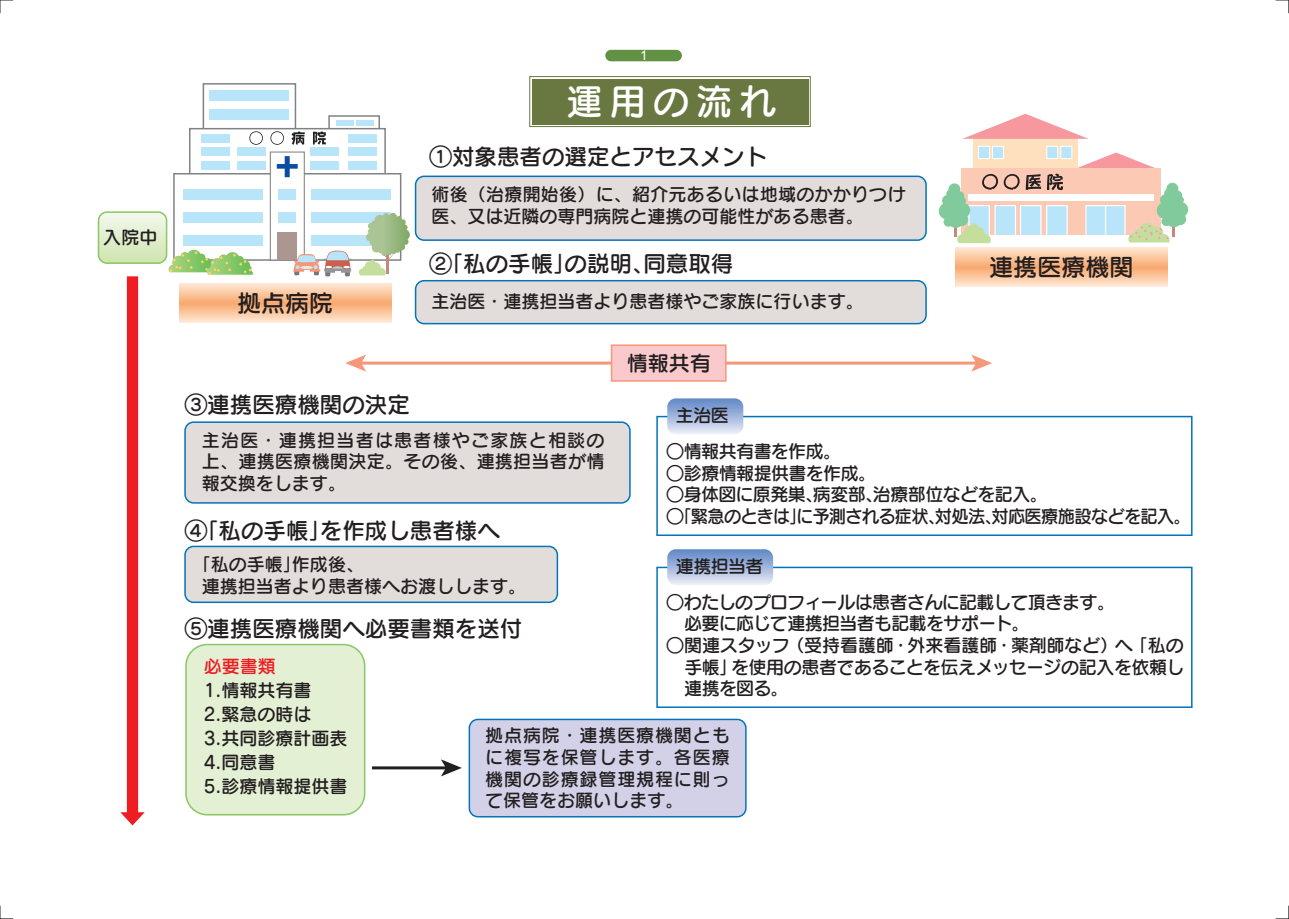
<style>
.page{position:relative;width:1289px;height:919px;background:#fff}
.page>*{position:absolute;margin:0;border:0;box-sizing:border-box;transform-origin:0 0}
.t1{font:36px "Seurat CID DB";letter-spacing:.2em;color:#fff}
.t2{font:24px "Seurat CID DB";color:#231f20}
.t3{font:22.5px "Seurat CID DB";color:#231f20}
.t4{font:21px "Seurat CID DB";color:#231f20}
.t5{font:18px/21.6px "Seurat CID DB";color:#231f20}
.t6{font:18px/21.6px "Seurat CID DB";letter-spacing:-.04em;color:#231f20}
.t7{font:18px "Seurat CID DB";letter-spacing:-.03em;color:#231f20}
.t8{font:18px "Seurat CID DB";color:#ee1d23}
.t9{font:13.5px "Arial";color:#fff}
</style>
<div class="page">
<div style="left:203px;top:83px;width:93px;height:52px;background:#fff;border:2px solid #808285"></div>
<div style="left:328px;top:115px;width:52px;height:21px;background:#fff;border:2px solid #808285"></div>
<div style="left:189px;top:128px;width:197px;height:52px;background:#fff;border:2px solid #808285"></div>
<div style="left:173px;top:173px;width:228px;height:88px;background:#fff;border:2px solid #808285"></div>
<div style="left:270px;top:151px;width:35px;height:109px;background:#fff;border:1px solid #808285"></div>
<div style="left:311px;top:189px;width:80px;height:10px;background:#b9e5fa"></div>
<div style="left:278px;top:189px;width:18px;height:10px;background:#b9e5fa"></div>
<div style="left:336px;top:120px;width:17px;height:5px;background:#b9e5fa"></div>
<div style="left:356px;top:120px;width:18px;height:5px;background:#b9e5fa"></div>
<div style="left:201px;top:134px;width:28px;height:9px;background:#b9e5fa"></div>
<div style="left:201px;top:147px;width:28px;height:9px;background:#b9e5fa"></div>
<div style="left:201px;top:161px;width:28px;height:8px;background:#b9e5fa"></div>
<div style="left:237px;top:147px;width:29px;height:9px;background:#b9e5fa"></div>
<div style="left:237px;top:161px;width:29px;height:8px;background:#b9e5fa"></div>
<div style="left:310px;top:147px;width:29px;height:9px;background:#b9e5fa"></div>
<div style="left:310px;top:161px;width:29px;height:8px;background:#b9e5fa"></div>
<div style="left:348px;top:134px;width:29px;height:9px;background:#b9e5fa"></div>
<div style="left:348px;top:147px;width:29px;height:9px;background:#b9e5fa"></div>
<div style="left:348px;top:161px;width:29px;height:8px;background:#b9e5fa"></div>
<div style="left:278px;top:212px;width:18px;height:10px;background:#b9e5fa"></div>
<div style="left:311px;top:212px;width:80px;height:10px;background:#b9e5fa"></div>
<div style="left:311px;top:235px;width:80px;height:10px;background:#b9e5fa"></div>
<div style="left:183px;top:189px;width:79px;height:10px;background:#b9e5fa"></div>
<div style="left:209px;top:91px;width:80px;height:10px;background:#b9e5fa"></div>
<div style="left:209px;top:109px;width:80px;height:10px;background:#b9e5fa"></div>
<div style="left:183px;top:212px;width:79px;height:10px;background:#b9e5fa"></div>
<div style="left:183px;top:235px;width:79px;height:10px;background:#b9e5fa"></div>
<div style="left:278px;top:232px;width:19px;height:28px;background:#ac9690"></div>
<svg style="left:277px;top:156px;width:21px;height:21px"></svg>
<svg style="left:249px;top:131px;width:14px;height:14px"></svg>
<svg style="left:270px;top:131px;width:14px;height:14px"></svg>
<svg style="left:291px;top:132px;width:14px;height:13px"></svg>
<svg style="left:313px;top:132px;width:13px;height:13px"></svg>
<svg style="left:359px;top:213px;width:51px;height:62px"></svg>
<svg style="left:1077px;top:152px;width:83px;height:17px"></svg>
<div style="left:973px;top:137px;width:104px;height:66px;background:#fee0bf"></div>
<div style="left:1060px;top:146px;width:12px;height:13px;background:#b9e5fa;border:1px solid #fff"></div>
<div style="left:1046px;top:146px;width:12px;height:13px;background:#b9e5fa;border:1px solid #fff"></div>
<div style="left:992px;top:146px;width:11px;height:13px;background:#b9e5fa;border:1px solid #fff"></div>
<div style="left:978px;top:146px;width:11px;height:13px;background:#b9e5fa;border:1px solid #fff"></div>
<svg style="left:963px;top:114px;width:125px;height:25px"></svg>
<div style="left:961px;top:169px;width:199px;height:66px;background:#fcc9b4"></div>
<div style="left:968px;top:194px;width:186px;height:7px;background:#fff"></div>
<div style="left:1019px;top:205px;width:22px;height:30px;background:#b9e5fa;border:1px solid #fff"></div>
<div style="left:1046px;top:205px;width:21px;height:30px;background:#b9e5fa;border:1px solid #fff"></div>
<div style="left:1085px;top:205px;width:40px;height:30px;background:#b9e5fa;border:1px solid #fff"></div>
<hr style="left:1104px;top:205px;width:2px;height:30px;background:#fff">
<svg style="left:1025px;top:173px;width:38px;height:17px"></svg>
<svg style="left:1128px;top:183px;width:60px;height:59px"></svg>
<svg style="left:938px;top:174px;width:81px;height:69px"></svg>
<div style="left:294px;top:266px;width:5px;height:9px;background:#76787b"></div>
<div style="left:314px;top:266px;width:5px;height:9px;background:#76787b"></div>
<hr style="left:293px;top:269px;width:27px;height:3px;background:#f6977a">
<div style="left:325px;top:267px;width:5px;height:9px;background:#76787b"></div>
<div style="left:345px;top:267px;width:5px;height:9px;background:#76787b"></div>
<svg style="left:294px;top:251px;width:57px;height:22px"></svg>
<hr style="left:360px;top:361px;width:617px;height:3px;background:#f6977a">
<svg style="left:971px;top:354px;width:21px;height:17px"></svg>
<svg style="left:345px;top:354px;width:21px;height:17px"></svg>
<hr style="left:372px;top:766px;width:75px;height:3px;background:#231f20">
<svg style="left:441px;top:759px;width:21px;height:17px"></svg>
<div style="left:529px;top:76px;width:281px;height:51px;border:1px solid #687840"></div>
<div style="left:532px;top:79px;width:276px;height:45px;background:#687840"></div>
<div style="left:415px;top:176px;width:511px;height:64px;background:#e2ddda;border-radius:9px"></div>
<div style="left:415px;top:175px;width:511px;height:66px;border:2px solid #0174bc;border-radius:9px"></div>
<div style="left:185px;top:422px;width:445px;height:81px;background:#e2ddda;border-radius:9px"></div>
<div style="left:184px;top:421px;width:446px;height:82px;border:2px solid #0174bc;border-radius:9px"></div>
<div style="left:185px;top:546px;width:372px;height:56px;background:#e2ddda;border-radius:9px"></div>
<div style="left:184px;top:545px;width:374px;height:58px;border:2px solid #0174bc;border-radius:9px"></div>
<div style="left:415px;top:281px;width:511px;height:42px;background:#e2ddda;border-radius:9px"></div>
<div style="left:415px;top:280px;width:511px;height:44px;border:2px solid #0174bc;border-radius:9px"></div>
<svg style="left:253px;top:303px;width:138px;height:19px;background:#fbc7a0"></svg>
<svg style="left:253px;top:284px;width:138px;height:19px;background:#fbc7a1"></svg>
<svg style="left:955px;top:267px;width:212px;height:19px;background:#fbc7a0"></svg>
<svg style="left:955px;top:248px;width:212px;height:19px;background:#fbc8a1"></svg>
<div style="left:611px;top:344px;width:115px;height:37px;background:#f9c9cc;border:2px solid #f6977a"></div>
<div style="left:656px;top:416px;width:536px;height:120px;border:2px solid #0174bc"></div>
<div style="left:656px;top:566px;width:536px;height:142px;border:2px solid #0174bc"></div>
<div style="left:186px;top:644px;width:178px;height:170px;background:#e4f0d4;border-radius:21px"></div>
<div style="left:185px;top:643px;width:180px;height:172px;border:2px solid #87c765;border-radius:21px"></div>
<div style="left:469px;top:719px;width:277px;height:97px;background:#d3d1e8;border-radius:9px"></div>
<div style="left:468px;top:718px;width:278px;height:99px;border:2px solid #0174bc;border-radius:9px"></div>
<svg style="left:98px;top:212px;width:155px;height:613px"></svg>
<div style="left:605px;top:50px;width:77px;height:11px;background:#619143;border-radius:6px"></div>
<svg style="left:667px;top:398px;width:76px;height:36px;background:#a6bade"></svg>
<svg style="left:667px;top:549px;width:106px;height:36px;background:#a5bade"></svg>
<svg style="left:0;top:905px;width:13px;height:14px"></svg>
<svg style="left:0;top:0;width:13px;height:13px"></svg>
<svg style="left:1275px;top:0;width:14px;height:13px"></svg>
<svg style="left:1275px;top:905px;width:14px;height:14px"></svg>
<p class="t5" style="left:103px;top:225px;width:55px">入院中</p>
<p class="t9" style="left:640px;top:47px;width:9px">1</p>
<h1 class="t1" style="left:566px;top:78px;width:210px">運用の流れ</h1>
<p class="t3" style="left:429px;top:142px;width:339px">①対象患者の選定とアセスメント</p>
<h2 class="t2" style="left:237px;top:287px;width:97px">拠点病院</h2>
<p class="t3" style="left:185px;top:390px;width:226px">③連携医療機関の決定</p>
<p class="t5" style="left:431px;top:182px;width:475px">術後（治療開始後）に、紹介元あるいは地域のかかりつけ医、又は近隣の専門病院と連携の可能性がある患者。</p>
<p class="t3" style="left:429px;top:248px;width:305px">②「私の手帳」の説明、同意取得</p>
<p class="t5" style="left:431px;top:290px;width:433px">主治医・連携担当者より患者様やご家族に行います。</p>
<p class="t4" style="left:626px;top:349px;width:85px">情報共有</p>
<p class="t5" style="left:676px;top:404px;width:54px">主治医</p>
<h2 class="t2" style="left:989px;top:251px;width:145px">連携医療機関</h2>
<p class="t5" style="left:202px;top:428px;width:404px;text-align:justify">主治医・連携担当者は患者様やご家族と相談の上、連携医療機関決定。その後、連携担当者が情報交換をします。</p>
<p class="t3" style="left:185px;top:515px;width:316px">④「私の手帳」を作成し患者様へ</p>
<p class="t7" style="left:666px;top:439px;width:176px">○情報共有書を作成。</p>
<p class="t7" style="left:666px;top:461px;width:211px">○診療情報提供書を作成。</p>
<p class="t7" style="left:666px;top:482px;width:383px">○身体図に原発巣、病変部、治療部位などを記入。</p>
<p class="t6" style="left:666px;top:504px;width:526px">○「緊急のときは」に予測される症状、対処法、対応医療施設などを記入。</p>
<p class="t5" style="left:202px;top:553px;width:325px;text-indent:-9px">「私の手帳」作成後、<br>連携担当者より患者様へお渡しします。</p>
<p class="t5" style="left:676px;top:554px;width:89px">連携担当者</p>
<p class="t6" style="left:666px;top:590px;width:450px">○わたしのプロフィールは患者さんに記載して頂きます。　必要に応じて連携担当者も記載をサポート。</p>
<p class="t5" style="left:666px;top:633px;width:519px;text-align:justify">○関連スタッフ（受持看護師・外来看護師・薬剤師など）へ「私の　手帳」を使用の患者であることを伝えメッセージの記入を依頼し　連携を図る。</p>
<p class="t3" style="left:185px;top:613px;width:339px">⑤連携医療機関へ必要書類を送付</p>
<p class="t8" style="left:204px;top:653px;width:73px">必要書類</p>
<p class="t5" style="left:204px;top:677px;width:145px;line-height:24px">1.情報共有書<br>2.緊急の時は<br>3.共同診療計画表<br>4.同意書<br>5.診療情報提供書</p>
<p class="t5" style="left:485px;top:723px;width:246px;text-align:justify">拠点病院・連携医療機関ともに複写を保管します。各医療機関の診療録管理規程に則って保管をお願いします。</p>
</div>
